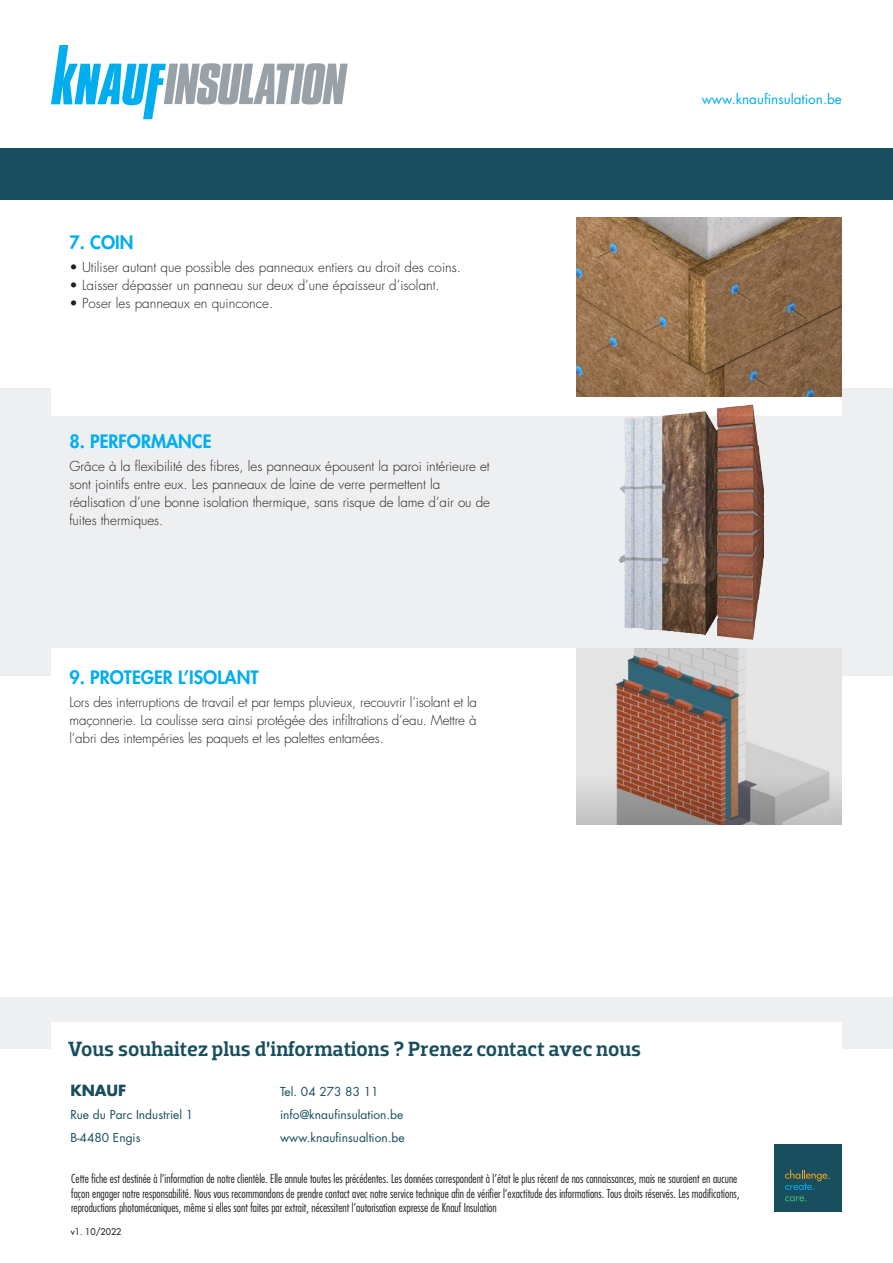
<style>
.page{position:relative;width:893px;height:1263px;background:#fff}
.page>*{position:absolute;margin:0;border:0;box-sizing:border-box;transform-origin:0 0}
.t1{font:500 21px "Dobra Slab";color:#184e5d}
.t2{font:800 18px "Futura Std";color:#00aeef}
.t3{font:700 15px "Futura Std";color:#184e5d}
.platte_tekst{font:300 13.5px/18px "Futura Std";color:#231f20}
.t4{font:13.5px "Futura Std";color:#00aeef}
.t5{font:300 condensed 12px "Futura Std";color:#231f20}
.t6{font:12px "Futura Std";color:#184e5d}
.Default{font:500 9px "Futura Std";color:#231f20}
</style>
<div class="page">
<div style="left:0;top:388px;width:893px;height:287px;background:#edeff1"></div>
<div style="left:51px;top:361px;width:791px;height:54px;background:#fff"></div>
<div style="left:0;top:149px;width:893px;height:51px;background:#184e5d"></div>
<img style="left:576px;top:217px;width:266px;height:179px">
<div style="left:0;top:997px;width:893px;height:51px;background:#edeff1"></div>
<div style="left:774px;top:1144px;width:68px;height:68px;background:#184e5d"></div>
<svg style="left:785px;top:1170px;width:45px;height:20px"></svg>
<svg style="left:785px;top:1196px;width:21px;height:5px"></svg>
<div style="left:51px;top:648px;width:791px;height:54px;background:#fff"></div>
<img style="left:619px;top:405px;width:126px;height:226px">
<img style="left:576px;top:648px;width:266px;height:177px">
<div style="left:51px;top:1023px;width:791px;height:51px;background:#fff"></div>
<svg style="left:51px;top:45px;width:297px;height:74px"></svg>
<p class="t2" style="left:69px;top:231px;width:65px">7. COIN</p>
<p class="platte_tekst" style="left:69px;top:258px;width:393px">• Utiliser autant que possible des panneaux entiers au droit des coins.</p>
<p class="platte_tekst" style="left:69px;top:276px;width:372px">• Laisser dépasser un panneau sur deux d’une épaisseur d’isolant.</p>
<p class="platte_tekst" style="left:69px;top:294px;width:205px">• Poser les panneaux en quinconce.</p>
<p class="t2" style="left:69px;top:430px;width:144px">8. PERFORMANCE</p>
<p class="platte_tekst" style="left:69px;top:457px;width:422px">Grâce à la flexibilité des fibres, les panneaux épousent la paroi intérieure et sont jointifs entre eux. Les panneaux de laine de verre permettent la réalisation d’une bonne isolation thermique, sans risque de lame d’air ou de fuites thermiques.</p>
<p class="t2" style="left:69px;top:666px;width:191px">9. PROTEGER L’ISOLANT</p>
<p class="platte_tekst" style="left:69px;top:693px;width:409px;text-align:justify">Lors des interruptions de travail et par temps pluvieux, recouvrir l’isolant et la maçonnerie. La coulisse sera ainsi protégée des infiltrations d’eau. Mettre à l’abri des intempéries les paquets et les palettes entamées.</p>
<p class="t4" style="left:702px;top:91px;width:142px">www.knaufinsulation.be</p>
<p class="t1" style="left:68px;top:1036px;width:575px">Vous souhaitez plus d’informations ? Prenez contact avec nous</p>
<p class="t3" style="left:70px;top:1080px;width:58px">KNAUF</p>
<p class="t6" style="left:70px;top:1107px;width:124px">Rue du Parc Industriel 1</p>
<p class="t6" style="left:70px;top:1130px;width:72px">B-4480 Engis</p>
<p class="t6" style="left:280px;top:1084px;width:100px">Tel. 04 273 83 11</p>
<p class="t6" style="left:280px;top:1107px;width:125px">info@knaufinsulation.be</p>
<p class="t6" style="left:280px;top:1130px;width:126px">www.knaufinsualtion.be</p>
<p class="t5" style="left:71px;top:1172px;width:668px">Cette fiche est destinée à l’information de notre clientèle. Elle annule toutes les précédentes. Les données correspondent à l’état le plus récent de nos connaissances, mais ne sauraient en aucune</p>
<p class="t5" style="left:71px;top:1186px;width:670px">façon engager notre responsabilité. Nous vous recommandons de prendre contact avec notre service technique afin de vérifier l‘exactitude des informations. Tous droits réservés. Les modifications,</p>
<p class="t5" style="left:71px;top:1200px;width:427px">reproductions photomécaniques, même si elles sont faites par extrait, nécessitent l’autorisation expresse de Knauf Insulation</p>
<p class="Default" style="left:71px;top:1225px;width:52px">v1. 10/2022</p>
</div>
